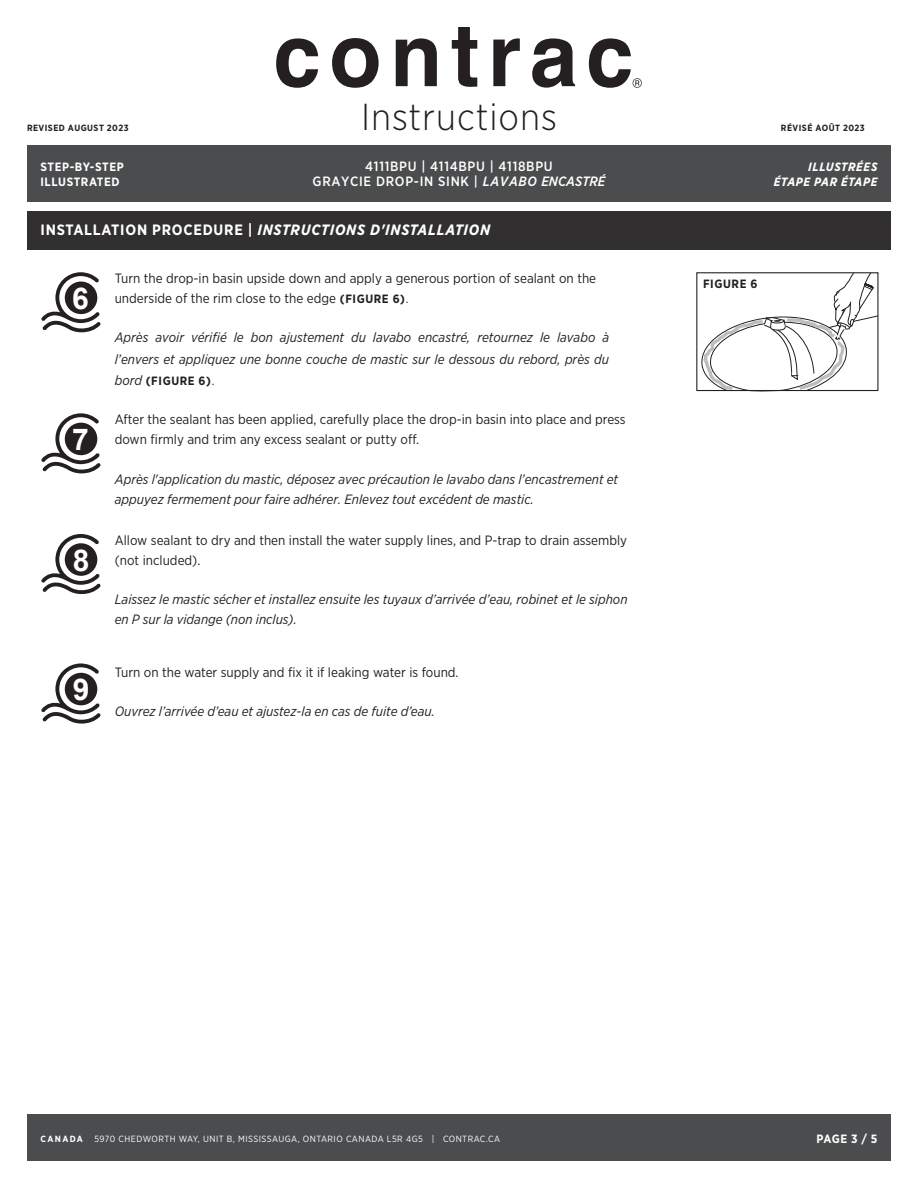
<style>
.page{position:relative;width:918px;height:1188px;background:#fff}
.page>*{position:absolute;margin:0;border:0;box-sizing:border-box;transform-origin:0 0}
.t1{font:300 37.5px "Gotham Narrow";letter-spacing:.025em;color:#231f20}
.t2{font:700 30px "Arial";color:#fff}
.body___Header{font:italic 700 15px "Gotham Narrow";letter-spacing:.05em;color:#fff}
.body___Steps__Englis{font:italic 13.5px/20.1px "Gotham Narrow";color:#231f20}
.body___Steps__Englis-2{font:13.5px/20.2px "Gotham Narrow";color:#231f20}
.t3{font:500 13.5px/15.1px "Gotham Narrow";letter-spacing:.05em;color:#fff;text-align:center}
.t4{font:700 12px/15px "Gotham Narrow";letter-spacing:.05em;color:#fff}
.t5{font:italic 700 12px/15px "Gotham Narrow";letter-spacing:.05em;color:#fff;text-align:right}
.body___Steps__Englis-3{font:700 12px "Gotham Narrow";letter-spacing:.05em;color:#231f20}
.t6{font:9px "Gotham Narrow";letter-spacing:.05em;color:#fff}
.t7{font:700 9px "Gotham Narrow";letter-spacing:.05em;color:#231f20}
.t8{font:700 9px "Gotham Narrow";letter-spacing:.15em;color:#fff}
.s1{font-style:italic}
.s2{font-style:normal}
.s3{font-weight:700;font-size:12px}
.s4{font-size:12px}
.s5{font-weight:400;font-style:italic;font-size:13.5px}
.s6{font-weight:400}
</style>
<div class="page">
<svg style="left:276px;top:38px;width:42px;height:50px"></svg>
<svg style="left:332px;top:38px;width:47px;height:50px"></svg>
<svg style="left:396px;top:38px;width:41px;height:48px"></svg>
<svg style="left:452px;top:27px;width:25px;height:60px"></svg>
<svg style="left:493px;top:38px;width:27px;height:48px"></svg>
<svg style="left:532px;top:38px;width:43px;height:50px"></svg>
<svg style="left:589px;top:38px;width:53px;height:50px"></svg>
<div style="left:27px;top:145px;width:864px;height:57px;background:#4b4c4d"></div>
<div style="left:27px;top:1115px;width:864px;height:46px;background:#4b4c4d"></div>
<svg style="left:41px;top:534px;width:60px;height:60px"></svg>
<div style="left:65px;top:543px;width:32px;height:33px;background:#241f21;border-radius:50%"></div>
<svg style="left:41px;top:663px;width:60px;height:61px"></svg>
<div style="left:65px;top:673px;width:32px;height:32px;background:#241f21;border-radius:50%"></div>
<div style="left:27px;top:211px;width:864px;height:39px;background:#312f30"></div>
<svg style="left:41px;top:272px;width:60px;height:60px"></svg>
<div style="left:65px;top:282px;width:32px;height:32px;background:#241f21;border-radius:50%"></div>
<svg style="left:699px;top:272px;width:179px;height:120px"></svg>
<svg style="left:41px;top:413px;width:60px;height:60px"></svg>
<div style="left:65px;top:423px;width:32px;height:32px;background:#241f21;border-radius:50%"></div>
<h1 class="t1" style="left:361px;top:94px;width:197px">Instructions</h1>
<p class="t3" style="left:313px;top:159px;width:294px">4111BPU | 4114BPU | 4118BPU<br>GRAYCIE DROP-IN SINK | <span class="s1">LAVABO ENCASTRÉ</span></p>
<p class="t7" style="left:27px;top:122px;width:103px">REVISED AUGUST 2023</p>
<p class="t7" style="left:781px;top:122px;width:85px">RÉVISÉ AOÛT 2023</p>
<p class="t4" style="left:40px;top:159px;width:85px">STEP-BY-STEP<br>ILLUSTRATED</p>
<p class="t5" style="left:774px;top:159px;width:105px">ILLUSTRÉES<br>ÉTAPE PAR ÉTAPE</p>
<p class="body___Header" style="left:40px;top:221px;width:451px"><span class="s2">INSTALLATION PROCEDURE |</span> INSTRUCTIONS D'INSTALLATION</p>
<p class="t2" style="left:72px;top:278px;width:18px">6</p>
<p class="t2" style="left:72px;top:419px;width:18px">7</p>
<p class="t2" style="left:73px;top:540px;width:18px">8</p>
<p class="t2" style="left:73px;top:670px;width:18px">9</p>
<p class="body___Steps__Englis-2" style="left:115px;top:268px;width:483px">Turn the drop-in basin upside down and apply a generous portion of sealant on the underside of the rim close to the edge <span class="s3">(FIGURE 6)</span><span class="s4">.</span></p>
<p class="body___Steps__Englis" style="left:115px;top:327px;width:496px;line-height:21.3px">Après avoir vérifié le bon ajustement du lavabo encastré, retournez le lavabo à l’envers et appliquez une bonne couche de mastic sur le dessous du rebord, près du</p>
<p class="body___Steps__Englis-3" style="left:115px;top:373px;width:101px"><span class="s5">bord</span> (FIGURE 6)<span class="s6">.</span></p>
<p class="body___Steps__Englis-2" style="left:115px;top:409px;width:513px">After the sealant has been applied, carefully place the drop-in basin into place and press down firmly and trim any excess sealant or putty off.</p>
<p class="body___Steps__Englis" style="left:115px;top:469px;width:505px">Après l'application du mastic, déposez avec précaution le lavabo dans l’encastrement et appuyez fermement pour faire adhérer. Enlevez tout excédent de mastic.</p>
<p class="body___Steps__Englis-2" style="left:115px;top:530px;width:514px">Allow sealant to dry and then install the water supply lines, and P-trap to drain assembly (not included).</p>
<p class="body___Steps__Englis" style="left:115px;top:589px;width:514px">Laissez le mastic sécher et installez ensuite les tuyaux d’arrivée d’eau, robinet et le siphon en P sur la vidange (non inclus).</p>
<p class="body___Steps__Englis-2" style="left:115px;top:661px;width:345px">Turn on the water supply and fix it if leaking water is found.</p>
<p class="body___Steps__Englis" style="left:115px;top:701px;width:322px">Ouvrez l’arrivée d’eau et ajustez-la en cas de fuite d’eau.</p>
<p class="body___Steps__Englis-3" style="left:703px;top:276px;width:56px">FIGURE 6</p>
<p class="t8" style="left:40px;top:1133px;width:44px">CANADA</p>
<p class="t6" style="left:94px;top:1133px;width:407px">5970 CHEDWORTH WAY, UNIT B, MISSISSAUGA, ONTARIO CANADA L5R 4G5 | CONTRAC.CA</p>
<p class="t4" style="left:817px;top:1131px;width:62px">PAGE 3 / 5</p>
</div>
